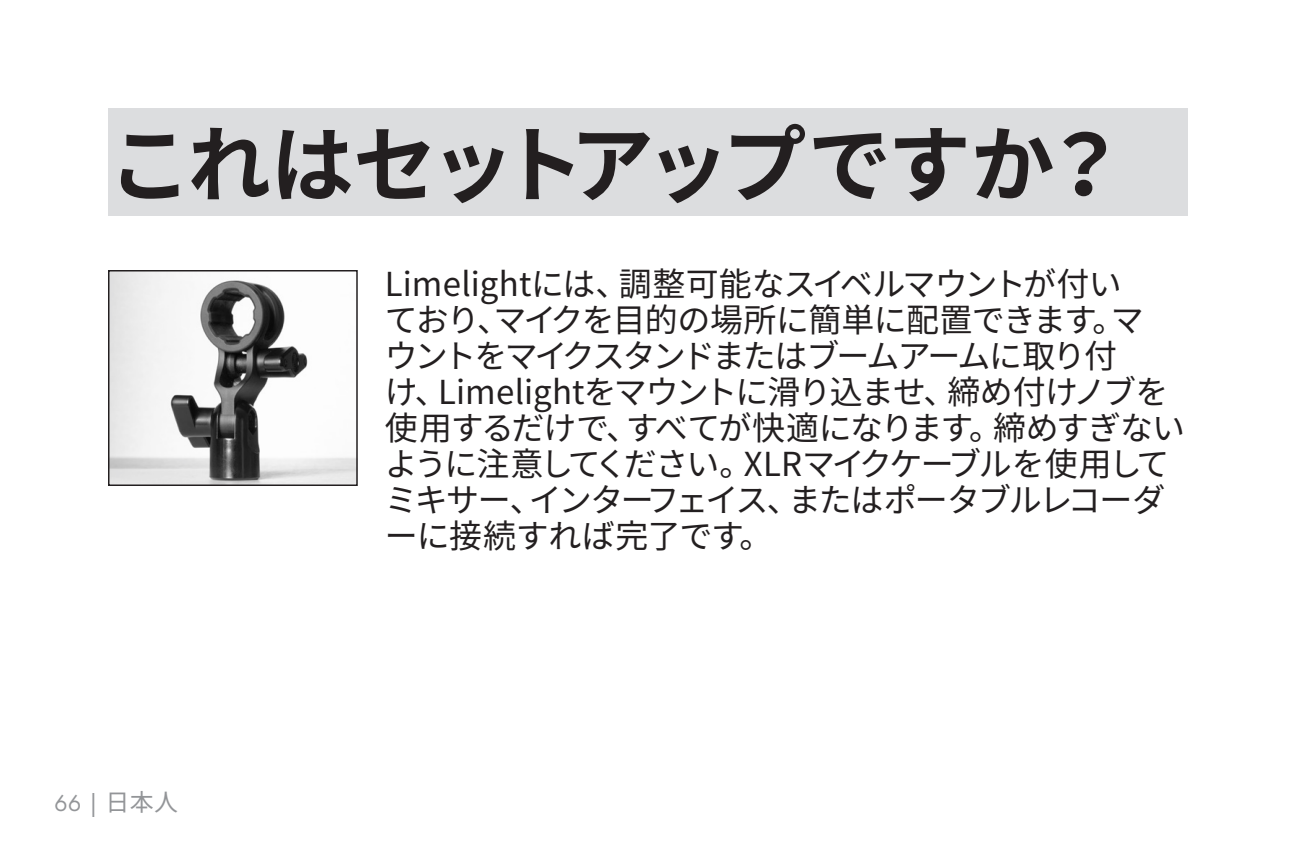
<style>
.page{position:relative;width:1296px;height:864px;background:#fff}
.page>*{position:absolute;margin:0;border:0;box-sizing:border-box;transform-origin:0 0}
.t1{font:700 84px "Noto Sans JP";letter-spacing:-.055em;color:#231f20}
.Paragraph_Body_Text{font:33px/36px "Noto Sans JP";letter-spacing:-.04em;color:#231f20}
.t2{font:24px "Futura PT";color:#939598}
.s1{font-family:"Noto Sans JP"}
</style>
<div class="page">
<div style="left:108px;top:108px;width:1080px;height:108px;background:#dcdddf"></div>
<img style="left:111px;top:273px;width:244px;height:210px">
<div style="left:108px;top:270px;width:250px;height:216px;border:2px solid #231f20"></div>
<p class="t1" style="left:108px;top:117px;width:1020px">これはセットアップですか？</p>
<p class="t2" style="left:54px;top:789px;width:126px">66 | <span class="s1">日本人</span></p>
<p class="Paragraph_Body_Text" style="left:385px;top:267px;width:802px">Limelightには、調整可能なスイベルマウントが付い<br>ており、マイクを目的の場所に簡単に配置できます。マ<br>ウントをマイクスタンドまたはブームアームに取り付<br>け、Limelightをマウントに滑り込ませ、締め付けノブを使用するだけで、すべてが快適になります。締めすぎないように注意してください。XLRマイクケーブルを使用してミキサー、インターフェイス、またはポータブルレコーダーに接続すれば完了です。</p>
</div>
